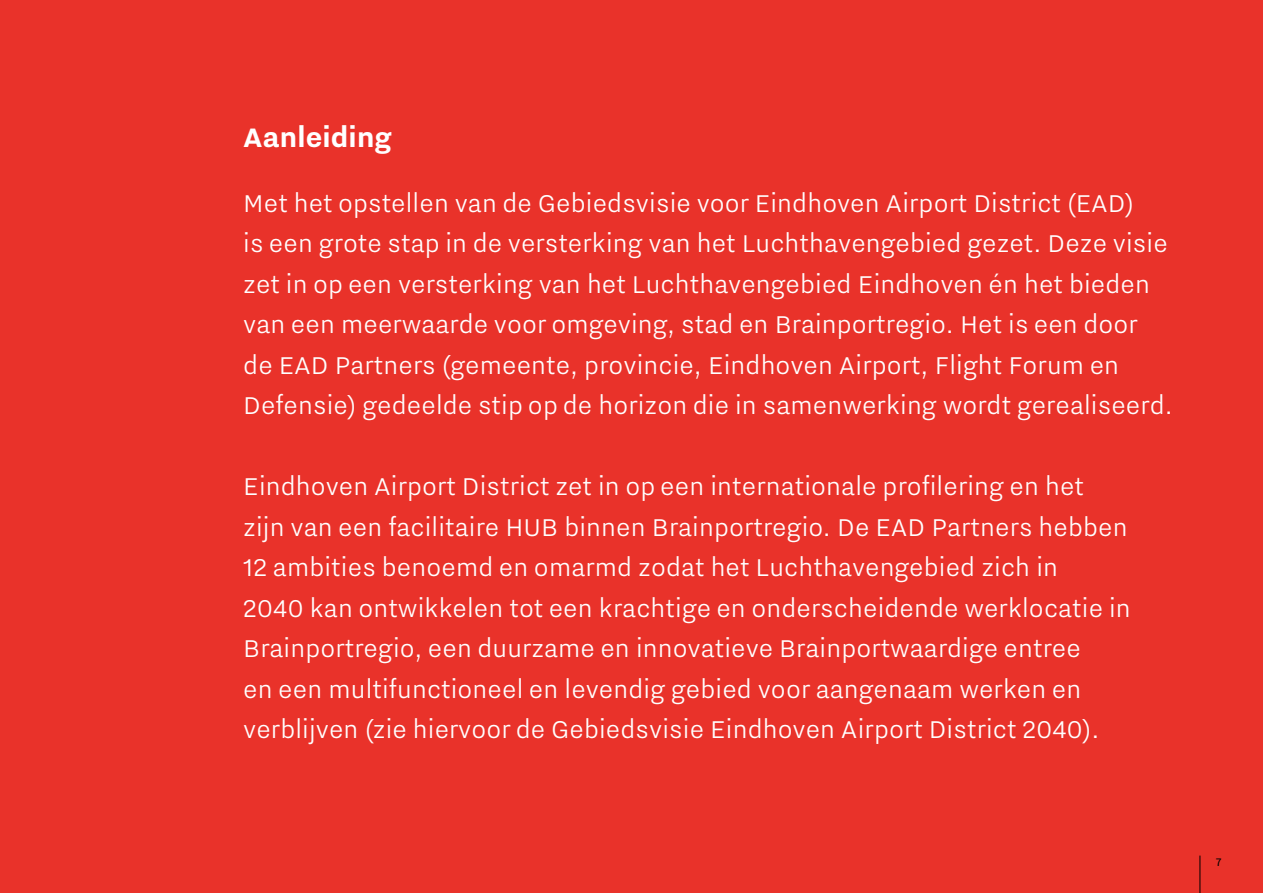
<style>
.page{position:relative;width:1263px;height:893px;background:#e9322a}
.page>*{position:absolute;margin:0;border:0;box-sizing:border-box;transform-origin:0 0}
.t1{font:700 33px "Nitti Eindhoven";letter-spacing:.005em;color:#fff}
.t2{font:300 30px/40.5px "Nitti Eindhoven";letter-spacing:.005em;color:#fff}
.t3{font:13.5px "Nitti Eindhoven";color:#000}
</style>
<div class="page">
<hr style="left:1199px;top:855px;width:1px;height:38px;background:#000">
<p class="t1" style="left:243px;top:119px;width:150px">Aanleiding</p>
<p class="t2" style="left:243px;top:182px;width:931px">Met het opstellen van de Gebiedsvisie voor Eindhoven Airport District (EAD)<br>is een grote stap in de versterking van het Luchthavengebied gezet. Deze visie zet in op een versterking van het Luchthavengebied Eindhoven én het bieden van een meerwaarde voor omgeving, stad en Brainportregio. Het is een door de EAD Partners (gemeente, provincie, Eindhoven Airport, Flight Forum en Defensie) gedeelde stip op de horizon die in samenwerking wordt gerealiseerd.</p>
<p class="t2" style="left:243px;top:466px;width:889px">Eindhoven Airport District zet in op een internationale profilering en het zijn van een facilitaire HUB binnen Brainportregio. De EAD Partners hebben 12 ambities benoemd en omarmd zodat het Luchthavengebied zich in<br>2040 kan ontwikkelen tot een krachtige en onderscheidende werklocatie in Brainportregio, een duurzame en innovatieve Brainportwaardige entree<br>en een multifunctioneel en levendig gebied voor aangenaam werken en verblijven (zie hiervoor de Gebiedsvisie Eindhoven Airport District 2040).</p>
<p class="t3" style="left:1216px;top:855px;width:7px">7</p>
</div>
